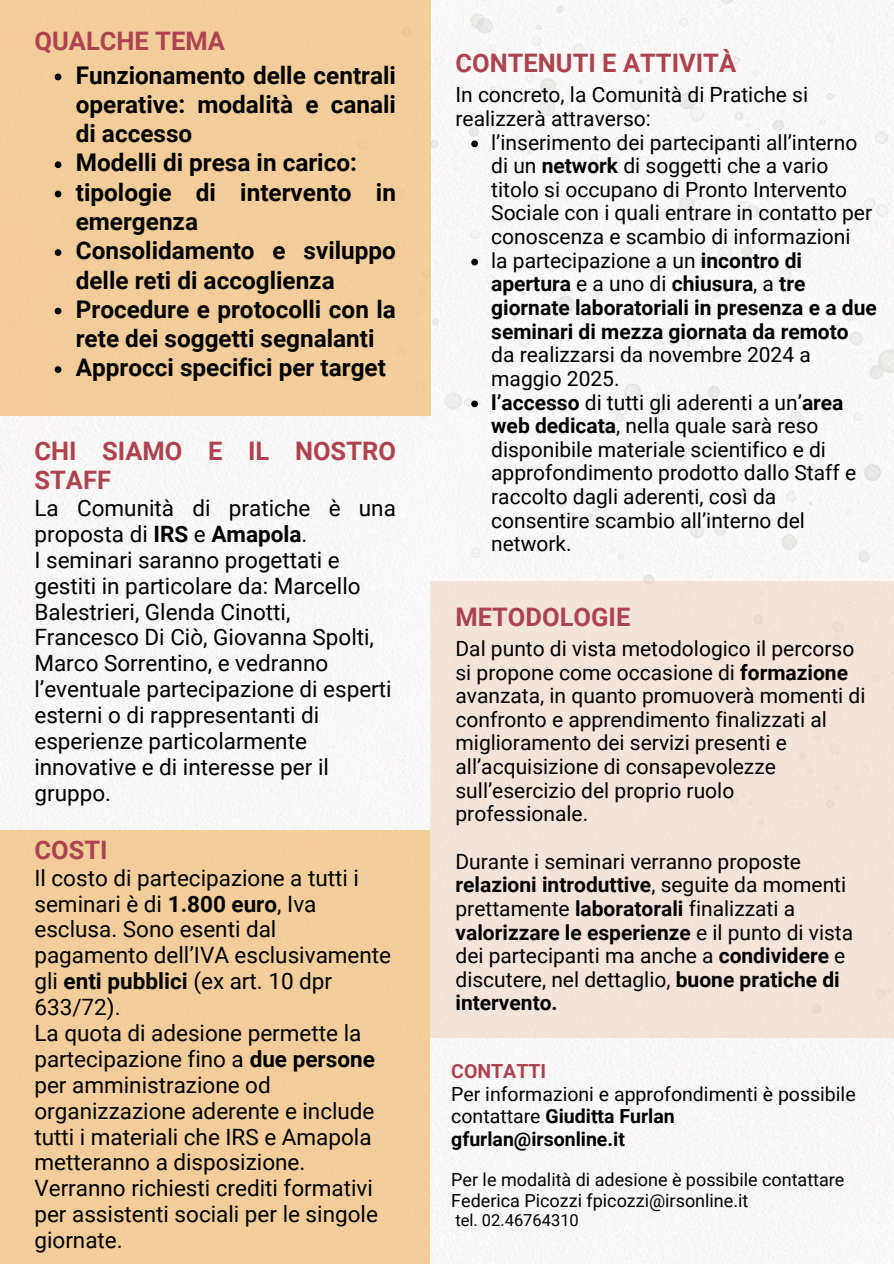
<style>
.page{position:relative;width:894px;height:1264px;background:#fff}
.page>*{position:absolute;margin:0;border:0;box-sizing:border-box;transform-origin:0 0}
.t1{font:700 25.5px/29.2px "Roboto";color:#ad4352}
.t2{font:700 24.3px/29.2px "Roboto";color:#000}
.t3{font:22.5px/25.8px "Roboto";color:#000}
.t4{font:21px/23.7px "Roboto";color:#000}
.t5{font:700 21px/23.7px "Roboto";color:#000}
.t6{font:19.5px/22.5px "Roboto";color:#000}
.t7{font:700 19.5px "Roboto";color:#ad4352}
.t8{font:18px/20.2px "Roboto";color:#000}
.t9{font:16.5px "Roboto";color:#000}
.s1{font-weight:700}
.s2{font-weight:400}
</style>
<div class="page">
<img style="left:0;top:0;width:893px;height:1263px">
<div style="left:430px;top:581px;width:463px;height:456px;background:#f3e4db"></div>
<div style="left:0;top:0;width:430px;height:415px;background:#f3cd9a"></div>
<svg style="left:55px;top:74px;width:6px;height:6px"></svg>
<svg style="left:55px;top:161px;width:6px;height:7px"></svg>
<svg style="left:55px;top:191px;width:6px;height:6px"></svg>
<svg style="left:55px;top:249px;width:6px;height:7px"></svg>
<svg style="left:55px;top:308px;width:6px;height:6px"></svg>
<svg style="left:55px;top:366px;width:6px;height:7px"></svg>
<svg style="left:471px;top:140px;width:7px;height:7px"></svg>
<svg style="left:471px;top:259px;width:7px;height:6px"></svg>
<svg style="left:471px;top:400px;width:7px;height:7px"></svg>
<div style="left:0;top:830px;width:429px;height:433px;background:#f3ce9b"></div>
<p class="t1" style="left:34px;top:27px;width:192px">QUALCHE TEMA</p>
<p class="t2" style="left:76px;top:61px;width:321px;text-align:justify">Funzionamento delle centrali operative: modalità e canali di accesso</p>
<p class="t2" style="left:76px;top:148px;width:282px">Modelli di presa in carico:</p>
<p class="t2" style="left:76px;top:178px;width:321px">tipologie di intervento in emergenza</p>
<p class="t2" style="left:76px;top:236px;width:321px">Consolidamento e sviluppo delle reti di accoglienza</p>
<h3 class="t2" style="left:76px;top:295px;width:321px">Procedure e protocolli con la rete dei soggetti segnalanti</h3>
<h3 class="t2" style="left:76px;top:353px;width:311px">Approcci specifici per target</h3>
<h3 class="t1" style="left:34px;top:436px;width:363px">CHI SIAMO E IL NOSTRO<br>STAFF</h3>
<h3 class="t3" style="left:34px;top:495px;width:363px">La Comunità di pratiche è una proposta di <span class="s1">IRS</span> e <span class="s1">Amapola</span>.<br>I seminari saranno progettati e gestiti in particolare da: Marcello<br>Balestrieri, Glenda Cinotti,<br>Francesco Di Ciò, Giovanna Spolti,<br>Marco Sorrentino, e vedranno l’eventuale partecipazione di esperti esterni o di rappresentanti di esperienze particolarmente innovative e di interesse per il gruppo.</h3>
<p class="t1" style="left:34px;top:835px;width:75px">COSTI</p>
<p class="t3" style="left:34px;top:865px;width:358px">Il costo di partecipazione a tutti i seminari è di <span class="s1">1.800 euro</span>, Iva esclusa. Sono esenti dal pagamento dell’IVA esclusivamente gli <span class="s1">enti pubblici</span> (ex art. 10 dpr<br>633/72).<br>La quota di adesione permette la partecipazione fino a <span class="s1">due persone </span>per amministrazione od organizzazione aderente e include tutti i materiali che IRS e Amapola metteranno a disposizione.<br>Verranno richiesti crediti formativi per assistenti sociali per le singole giornate.</p>
<h3 class="t1" style="left:455px;top:48px;width:282px">CONTENUTI E ATTIVITÀ</h3>
<h3 class="t4" style="left:455px;top:83px;width:354px">In concreto, la Comunità di Pratiche si realizzerà attraverso:</h3>
<p class="t4" style="left:491px;top:130px;width:382px">l’inserimento dei partecipanti all’interno di un <span class="s1">network</span> di soggetti che a vario titolo si occupano di Pronto Intervento Sociale con i quali entrare in contatto per conoscenza e scambio di informazioni</p>
<p class="t5" style="left:491px;top:249px;width:387px"><span class="s2">la partecipazione a un</span> incontro di apertura <span class="s2">e a uno di</span> chiusura<span class="s2">, a</span> tre giornate laboratoriali in presenza e a due seminari di mezza giornata da remoto <span class="s2">da realizzarsi da novembre 2024 a maggio 2025.</span></p>
<p class="t4" style="left:491px;top:390px;width:366px"><span class="s1">l’accesso</span> di tutti gli aderenti a un’<span class="s1">area web dedicata</span>, nella quale sarà reso disponibile materiale scientifico e di approfondimento prodotto dallo Staff e raccolto dagli aderenti, così da consentire scambio all’interno del network.</p>
<h1 class="t1" style="left:455px;top:602px;width:176px">METODOLOGIE</h1>
<h1 class="t4" style="left:455px;top:637px;width:411px">Dal punto di vista metodologico il percorso si propone come occasione di <span class="s1">formazione </span>avanzata, in quanto promuoverà momenti di confronto e apprendimento finalizzati al miglioramento dei servizi presenti e all’acquisizione di consapevolezze sull’esercizio del proprio ruolo professionale.</h1>
<p class="t4" style="left:455px;top:849px;width:399px">Durante i seminari verranno proposte <span class="s1">relazioni introduttive</span>, seguite da momenti prettamente <span class="s1">laboratorali</span> finalizzati a <span class="s1">valorizzare le esperienze</span> e il punto di vista dei partecipanti ma anche a <span class="s1">condividere</span> e discutere, nel dettaglio, <span class="s1">buone pratiche di intervento.</span></p>
<h3 class="t7" style="left:451px;top:1060px;width:96px">CONTATTI</h3>
<p class="t6" style="left:451px;top:1082px;width:406px">Per informazioni e approfondimenti è possibile contattare <span class="s1">Giuditta Furlan<br>gfurlan@irsonline.it</span></p>
<p class="t8" style="left:451px;top:1169px;width:394px">Per le modalità di adesione è possibile contattare<br>Federica Picozzi fpicozzi@irsonline.it</p>
<p class="t9" style="left:455px;top:1210px;width:125px">tel. 02.46764310</p>
</div>
